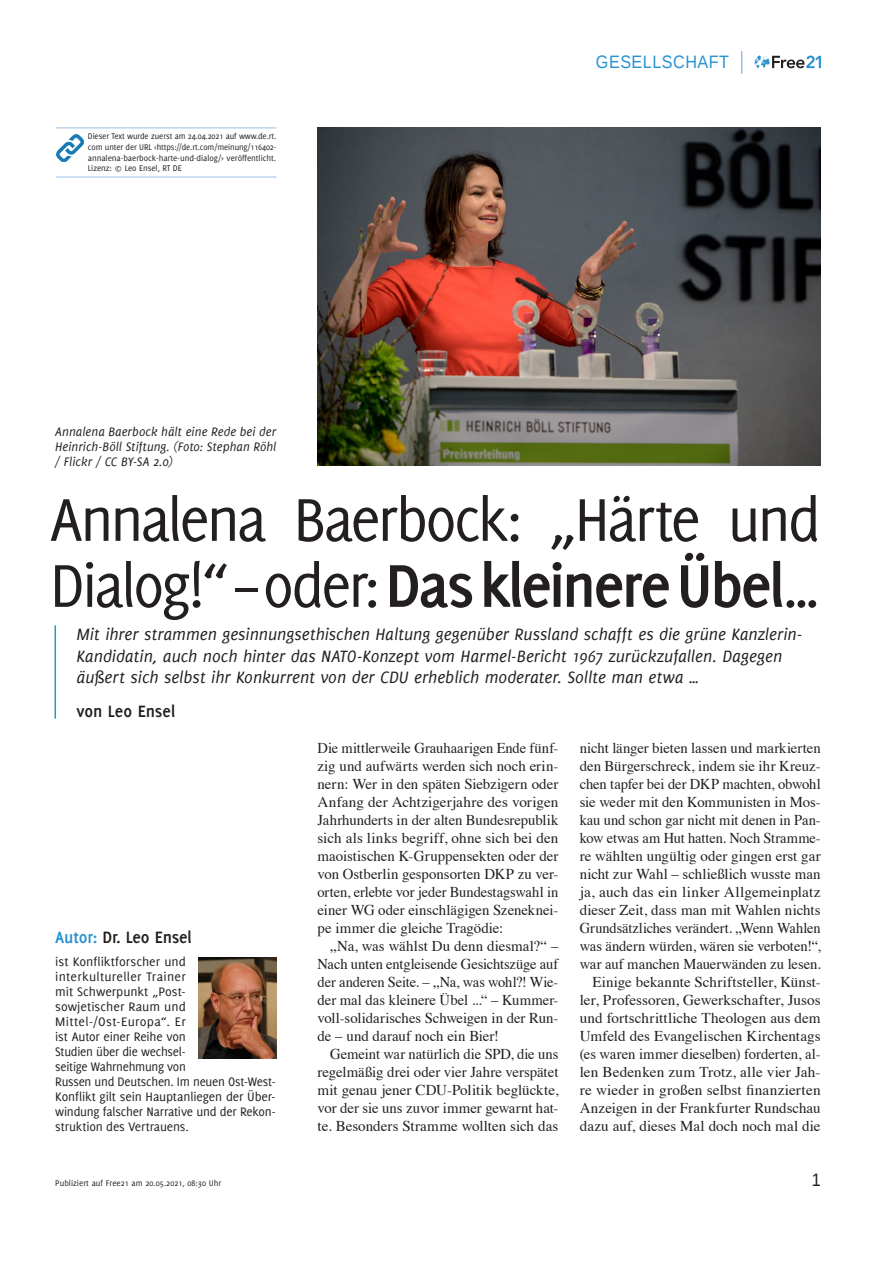
<style>
.page{position:relative;width:893px;height:1263px;background:#fff}
.page>*{position:absolute;margin:0;border:0;box-sizing:border-box;transform-origin:0 0}
.t1{font:66px/66px "Delicious";letter-spacing:-.045em;color:#231f20}
.t2{font:italic 18px/21.6px "Delicious";color:#231f20}
.t3{font:700 18px "Delicious";letter-spacing:-.01em;color:#231f20}
.t4{font:18px "Liberation Sans";letter-spacing:.03em;color:#2a92d0;scale:.9 1}
.t5{font:18px "Liberation Sans";color:#231f20;scale:.9 1}
.t6{font:15px/18px "Times";color:#231f20;text-align:justify}
.t7{font:13.5px/15px "Delicious";letter-spacing:-.01em;color:#231f20}
.t8{font:italic 13.5px/15px "Delicious";color:#231f20;text-align:justify}
.t9{font:9px/10.8px "Delicious";letter-spacing:-.005em;color:#231f20;text-align:justify}
.s1{font-weight:700}
.s2{color:#2a92d0}
</style>
<div class="page">
<svg style="left:755px;top:55px;width:66px;height:13px"></svg>
<svg style="left:741px;top:51px;width:1px;height:23px"></svg>
<hr style="left:55px;top:625px;width:1px;height:94px;background:#2a92d0">
<img style="left:317px;top:128px;width:504px;height:337px">
<hr style="left:56px;top:128px;width:220px;height:1px;background:#9abfe5">
<hr style="left:56px;top:177px;width:220px;height:1px;background:#9abfe5">
<img style="left:56px;top:134px;width:28px;height:28px">
<img style="left:199px;top:958px;width:77px;height:100px">
<p class="t9" style="left:88px;top:130px;width:190px">Dieser Text wurde zuerst am 24.04.2021 auf www.de.rt. com unter der URL &lt;https://de.rt.com/meinung/116402- annalena-baerbock-harte-und-dialog/&gt; veröffentlicht.<br>Lizenz: © Leo Ensel, RT DE</p>
<p class="t8" style="left:55px;top:424px;width:223px">Annalena Baerbock hält eine Rede bei der Heinrich-Böll Stiftung. (Foto: Stephan Röhl / Flickr / CC BY-SA 2.0)</p>
<p class="t4" style="left:596px;top:52px;width:149px">GESELLSCHAFT</p>
<h1 class="t1" style="left:50px;top:485px;width:772px">Annalena Baerbock: „Härte und<br>Dialog!“ – oder: <span class="s1">Das kleinere Übel</span>…</h1>
<p class="t2" style="left:77px;top:623px;width:727px">Mit ihrer strammen gesinnungsethischen Haltung gegenüber Russland schafft es die grüne Kanzlerin-<br>Kandidatin, auch noch hinter das NATO-Konzept vom Harmel-Bericht 1967 zurückzufallen. Dagegen äußert sich selbst ihr Konkurrent von der CDU erheblich moderater. Sollte man etwa …</p>
<p class="t3" style="left:77px;top:701px;width:100px">von Leo Ensel</p>
<p class="t3" style="left:55px;top:926px;width:138px"><span class="s2">Autor:</span> Dr. Leo Ensel</p>
<p class="t7" style="left:55px;top:954px;width:222px">ist Konfliktforscher und<br>interkultureller Trainer<br>mit Schwerpunkt „Post-<br>sowjetischer Raum und<br>Mittel-/Ost-Europa“. Er<br>ist Autor einer Reihe von<br>Studien über die wechsel-<br>seitige Wahrnehmung von<br>Russen und Deutschen. Im neuen Ost-West-<br>Konflikt gilt sein Hauptanliegen der Über&shy;windung falscher Narrative und der Rekon&shy;struktion des Vertrauens.</p>
<p class="t6" style="left:317px;top:738px;width:242px">Die mittlerweile Grauhaarigen Ende fünf&shy;zig und aufwärts werden sich noch erin&shy;nern: Wer in den späten Siebzigern oder Anfang der Achtzigerjahre des vorigen Jahrhunderts in der alten Bundesrepublik sich als links begriff, ohne sich bei den maoistischen K-Gruppensekten oder der von Ostberlin gesponsorten DKP zu ver&shy;orten, erlebte vor jeder Bundestagswahl in einer WG oder einschlägigen Szeneknei&shy;pe immer die gleiche Tragödie:</p>
<p class="t6" style="left:317px;top:936px;width:242px;text-indent:13px">„Na, was wählst Du denn diesmal?“ – Nach unten entgleisende Gesichtszüge auf der anderen Seite. – „Na, was wohl?! Wie&shy;der mal das kleinere Übel ...“ – Kummer&shy;voll-solidarisches Schweigen in der Run&shy;de – und darauf noch ein Bier!</p>
<p class="t6" style="left:317px;top:1044px;width:242px;text-indent:13px">Gemeint war natürlich die SPD, die uns regelmäßig drei oder vier Jahre verspätet mit genau jener CDU-Politik beglückte, vor der sie uns zuvor immer gewarnt hat&shy;te. Besonders Stramme wollten sich das</p>
<p class="t6" style="left:580px;top:738px;width:242px;text-align:right">nicht länger bieten lassen und markierten den Bürgerschreck, indem sie ihr Kreuz&shy;chen tapfer bei der DKP machten, obwohl sie weder mit den Kommunisten in Mos&shy;kau und schon gar nicht mit denen in Pan&shy;kow etwas am Hut hatten. Noch Stramme&shy;re wählten ungültig oder gingen erst gar nicht zur Wahl – schließlich wusste man ja, auch das ein linker Allgemeinplatz dieser Zeit, dass man mit Wahlen nichts Grundsätzliches verändert. „Wenn Wahlen was ändern würden, wären sie verboten!“, war auf manchen Mauerwänden zu lesen.<br>Einige bekannte Schriftsteller, Künst&shy;ler, Professoren, Gewerkschafter, Jusos und fortschrittliche Theologen aus dem Umfeld des Evangelischen Kirchentags (es waren immer dieselben) forderten, al&shy;len Bedenken zum Trotz, alle vier Jah&shy;re wieder in großen selbst finanzierten Anzeigen in der Frankfurter Rundschau dazu auf, dieses Mal doch noch mal die</p>
<p class="t9" style="left:55px;top:1177px;width:168px">Publiziert auf Free21 am 20.05.2021, 08:30 Uhr</p>
<p class="t5" style="left:812px;top:1169px;width:12px">1</p>
</div>
